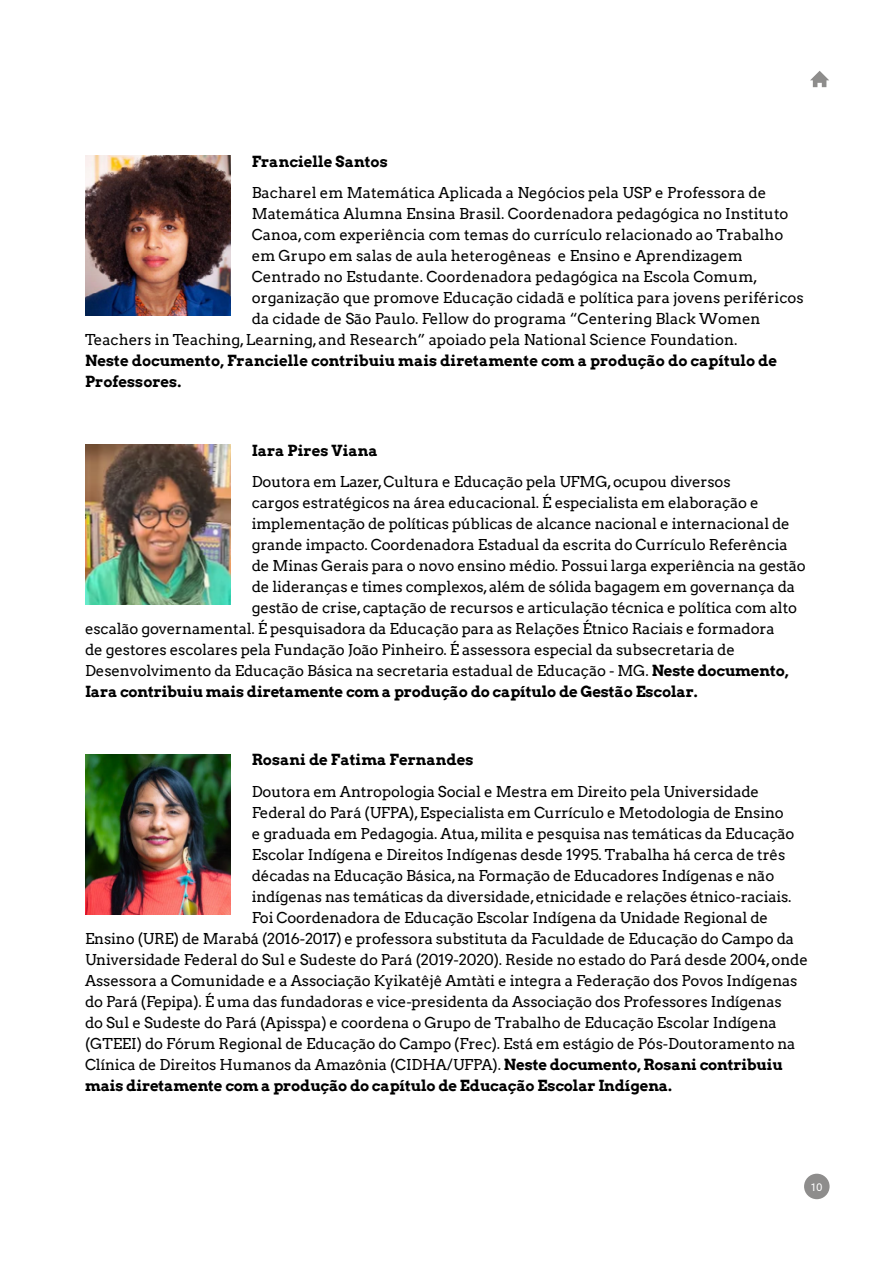
<style>
.page{position:relative;width:893px;height:1263px;background:#fff}
.page>*{position:absolute;margin:0;border:0;box-sizing:border-box;transform-origin:0 0}
.Parágrafo{font:15px "Arvo";letter-spacing:-.01em;color:#000}
.Parágrafo-2{font:700 15px "Arvo";color:#000}
.t1{font:10.5px "Azo Sans";color:#fff}
.s1{font-weight:700}
</style>
<div class="page">
<div style="left:804px;top:1174px;width:26px;height:25px;background:#8e8d8c;border-radius:50%"></div>
<svg style="left:810px;top:71px;width:19px;height:16px"></svg>
<img style="left:85px;top:156px;width:145px;height:159px">
<img style="left:85px;top:444px;width:145px;height:160px">
<img style="left:85px;top:755px;width:145px;height:160px">
<p class="Parágrafo-2" style="left:252px;top:152px;width:138px">Francielle Santos</p>
<p class="Parágrafo" style="left:252px;top:184px;width:516px">Bacharel em Matemática Aplicada a Negócios pela USP e Professora de</p>
<p class="Parágrafo" style="left:252px;top:205px;width:538px">Matemática Alumna Ensina Brasil. Coordenadora pedagógica no Instituto</p>
<p class="Parágrafo" style="left:252px;top:226px;width:533px">Canoa, com experiência com temas do currículo relacionado ao Trabalho</p>
<p class="Parágrafo" style="left:252px;top:247px;width:493px">em Grupo em salas de aula heterogêneas e Ensino e Aprendizagem</p>
<p class="Parágrafo" style="left:252px;top:268px;width:507px">Centrado no Estudante. Coordenadora pedagógica na Escola Comum,</p>
<p class="Parágrafo" style="left:252px;top:289px;width:553px">organização que promove Educação cidadã e política para jovens periféricos</p>
<p class="Parágrafo" style="left:252px;top:310px;width:510px">da cidade de São Paulo. Fellow do programa “Centering Black Women</p>
<p class="Parágrafo" style="left:85px;top:331px;width:654px">Teachers in Teaching, Learning, and Research” apoiado pela National Science Foundation.</p>
<p class="Parágrafo-2" style="left:85px;top:351px;width:694px">Neste documento, Francielle contribuiu mais diretamente com a produção do capítulo de</p>
<p class="Parágrafo-2" style="left:85px;top:372px;width:98px">Professores.</p>
<p class="Parágrafo-2" style="left:252px;top:441px;width:128px">Iara Pires Viana</p>
<p class="Parágrafo" style="left:252px;top:473px;width:480px">Doutora em Lazer, Cultura e Educação pela UFMG, ocupou diversos</p>
<p class="Parágrafo" style="left:252px;top:494px;width:509px">cargos estratégicos na área educacional. É especialista em elaboração e</p>
<p class="Parágrafo" style="left:252px;top:515px;width:540px">implementação de políticas públicas de alcance nacional e internacional de</p>
<p class="Parágrafo" style="left:252px;top:536px;width:537px">grande impacto. Coordenadora Estadual da escrita do Currículo Referência</p>
<p class="Parágrafo" style="left:252px;top:557px;width:555px">de Minas Gerais para o novo ensino médio. Possui larga experiência na gestão</p>
<p class="Parágrafo" style="left:252px;top:578px;width:545px">de lideranças e times complexos, além de sólida bagagem em governança da</p>
<p class="Parágrafo" style="left:252px;top:599px;width:547px">gestão de crise, captação de recursos e articulação técnica e política com alto</p>
<p class="Parágrafo" style="left:85px;top:620px;width:691px">escalão governamental. É pesquisadora da Educação para as Relações Étnico Raciais e formadora</p>
<p class="Parágrafo" style="left:85px;top:641px;width:651px">de gestores escolares pela Fundação João Pinheiro. É assessora especial da subsecretaria de</p>
<p class="Parágrafo" style="left:85px;top:662px;width:705px">Desenvolvimento da Educação Básica na secretaria estadual de Educação - MG. <span class="s1">Neste documento,</span></p>
<p class="Parágrafo-2" style="left:85px;top:682px;width:614px">Iara contribuiu mais diretamente com a produção do capítulo de Gestão Escolar.</p>
<p class="Parágrafo-2" style="left:252px;top:751px;width:223px">Rosani de Fatima Fernandes</p>
<p class="Parágrafo" style="left:252px;top:783px;width:509px">Doutora em Antropologia Social e Mestra em Direito pela Universidade</p>
<p class="Parágrafo" style="left:252px;top:804px;width:534px">Federal do Pará (UFPA), Especialista em Currículo e Metodologia de Ensino</p>
<p class="Parágrafo" style="left:252px;top:825px;width:544px">e graduada em Pedagogia. Atua, milita e pesquisa nas temáticas da Educação</p>
<p class="Parágrafo" style="left:252px;top:846px;width:535px">Escolar Indígena e Direitos Indígenas desde 1995. Trabalha há cerca de três</p>
<p class="Parágrafo" style="left:252px;top:867px;width:524px">décadas na Educação Básica, na Formação de Educadores Indígenas e não</p>
<p class="Parágrafo" style="left:252px;top:888px;width:541px">indígenas nas temáticas da diversidade, etnicidade e relações étnico-raciais.</p>
<p class="Parágrafo" style="left:252px;top:909px;width:518px">Foi Coordenadora de Educação Escolar Indígena da Unidade Regional de</p>
<p class="Parágrafo" style="left:85px;top:930px;width:710px">Ensino (URE) de Marabá (2016-2017) e professora substituta da Faculdade de Educação do Campo da</p>
<p class="Parágrafo" style="left:85px;top:951px;width:724px">Universidade Federal do Sul e Sudeste do Pará (2019-2020). Reside no estado do Pará desde 2004, onde</p>
<p class="Parágrafo" style="left:85px;top:972px;width:714px">Assessora a Comunidade e a Associação Kyikatêjê Amtàti e integra a Federação dos Povos Indígenas</p>
<p class="Parágrafo" style="left:85px;top:993px;width:698px">do Pará (Fepipa). É uma das fundadoras e vice-presidenta da Associação dos Professores Indígenas</p>
<p class="Parágrafo" style="left:85px;top:1014px;width:693px">do Sul e Sudeste do Pará (Apisspa) e coordena o Grupo de Trabalho de Educação Escolar Indígena</p>
<p class="Parágrafo" style="left:85px;top:1035px;width:712px">(GTEEI) do Fórum Regional de Educação do Campo (Frec). Está em estágio de Pós-Doutoramento na</p>
<p class="Parágrafo" style="left:85px;top:1056px;width:699px">Clínica de Direitos Humanos da Amazônia (CIDHA/UFPA). <span class="s1">Neste documento, Rosani contribuiu</span></p>
<p class="Parágrafo-2" style="left:85px;top:1076px;width:588px">mais diretamente com a produção do capítulo de Educação Escolar Indígena.</p>
<p class="t1" style="left:811px;top:1180px;width:13px">10</p>
</div>
